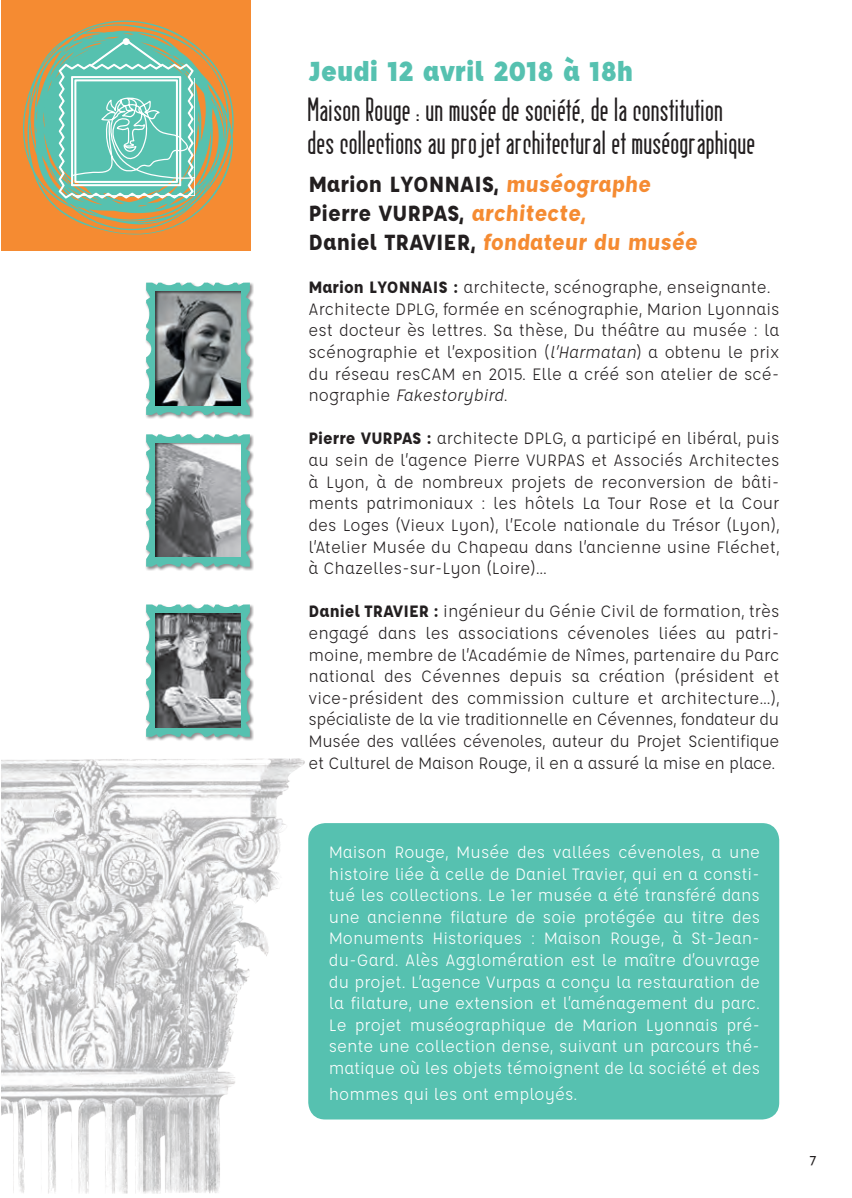
<style>
.page{position:relative;width:852px;height:1198px;background:#fff}
.page>*{position:absolute;margin:0;border:0;box-sizing:border-box;transform-origin:0 0}
.t1{font:30px/32px "Berlin Email 2";color:#231f20}
.t2{font:900 30px "Affogato";color:#56c1b0}
.t3{font:700 24px/28.8px "Affogato";color:#231f20}
.t4{font:18px/21.6px "Affogato";color:#231f20;text-align:justify}
.t5{font:18px/21.6px "Affogato";color:#fff;text-align:justify}
.t6{font:14px "Base Twelve Serif";color:#231f20}
.s1{color:#f58b32}
.s2{font-weight:700}
.s3{font-style:italic}
</style>
<div class="page">
<div style="left:1px;top:0;width:249px;height:250px;background:#f58b32"></div>
<svg style="left:22px;top:20px;width:212px;height:215px"></svg>
<div style="left:123px;top:38px;width:6px;height:7px;border:1px solid #fff;border-radius:50%"></div>
<svg style="left:43px;top:39px;width:155px;height:161px;background:#80c7b3"></svg>
<div style="left:308px;top:823px;width:471px;height:296px;background:#56c1b0;border-radius:17px"></div>
<div style="left:145px;top:282px;width:109px;height:137px;background:#231f20;opacity:.5"></div>
<svg style="left:146px;top:282px;width:104px;height:133px;background:#72c4b7"></svg>
<div style="left:154px;top:290px;width:88px;height:116px;background:#231f20;opacity:.65"></div>
<div style="left:145px;top:433px;width:109px;height:138px;background:#231f20;opacity:.5"></div>
<svg style="left:146px;top:434px;width:104px;height:132px;background:#70c4b7"></svg>
<div style="left:154px;top:441px;width:88px;height:116px;background:#231f20;opacity:.65"></div>
<div style="left:145px;top:603px;width:109px;height:138px;background:#231f20;opacity:.5"></div>
<svg style="left:146px;top:604px;width:104px;height:132px;background:#70c2b5"></svg>
<div style="left:154px;top:611px;width:88px;height:116px;background:#231f20;opacity:.65"></div>
<img style="left:1px;top:738px;width:315px;height:456px">
<h1 class="t2" style="left:308px;top:52px;width:326px">Jeudi 12 avril 2018 à 18h</h1>
<h1 class="t1" style="left:308px;top:93px;width:449px">Maison Rouge : un musée de société, de la constitution des collections au projet architectural et muséographique</h1>
<h2 class="t3" style="left:308px;top:170px;width:393px">Marion LYONNAIS, <span class="s1">muséographe<br></span>Pierre VURPAS, <span class="s1">architecte,<br></span>Daniel TRAVIER, <span class="s1">fondateur du musée</span></h2>
<p class="t4" style="left:308px;top:276px;width:472px;text-align:left"><span class="s2">Marion LYONNAIS :</span> architecte, scénographe, enseignante.<br>Architecte DPLG, formée en scénographie, Marion Lyonnais est docteur ès lettres. Sa thèse, Du théâtre au musée : la scénographie et l’exposition (<span class="s3">l’Harmatan</span>) a obtenu le prix du réseau resCAM en 2015. Elle a créé son atelier de scé&shy;n o g ra p h i e <span class="s3">Fakestorybird</span>.</p>
<p class="t4" style="left:308px;top:427px;width:472px"><span class="s2">Pierre VURPAS :</span> architecte DPLG, a participé en libéral, puis au sein de l’agence Pierre VURPAS et Associés Architectes à Lyon, à de nombreux projets de reconversion de bâti&shy;ments patrimoniaux : les hôtels La Tour Rose et la Cour des Loges (Vieux Lyon), l’Ecole nationale du Trésor (Lyon), l’Atelier Musée du Chapeau dans l’ancienne usine Fléchet, à Chazelles-sur-Lyon (Loire)…</p>
<p class="t4" style="left:308px;top:600px;width:472px"><span class="s2">Daniel TRAVIER :</span> ingénieur du Génie Civil de formation, très engagé dans les associations cévenoles liées au patri&shy;moine, membre de l’Académie de Nîmes, partenaire du Parc national des Cévennes depuis sa création (président et vice-président des commission culture et architecture…), spécialiste de la vie traditionnelle en Cévennes, fondateur du Musée des vallées cévenoles, auteur du Projet Scientifique et Culturel de Maison Rouge, il en a assuré la mise en place.</p>
<p class="t5" style="left:329px;top:841px;width:432px">Maison Rouge, Musée des vallées cévenoles, a une histoire liée à celle de Daniel Travier, qui en a consti&shy;tué les collections. Le 1er musée a été transféré dans une ancienne filature de soie protégée au titre des Monuments Historiques : Maison Rouge, à St-Jean&shy;du-Gard. Alès Agglomération est le maître d’ouvrage du projet. L’agence Vurpas a conçu la restauration de la filature, une extension et l’aménagement du parc.<br>Le projet muséographique de Marion Lyonnais pré&shy;sente une collection dense, suivant un parcours thé&shy;matique où les objets témoignent de la société et des</p>
<p class="t5" style="left:329px;top:1083px;width:250px">hommes qui les ont employés.</p>
<p class="t6" style="left:808px;top:1149px;width:10px">7</p>
</div>
